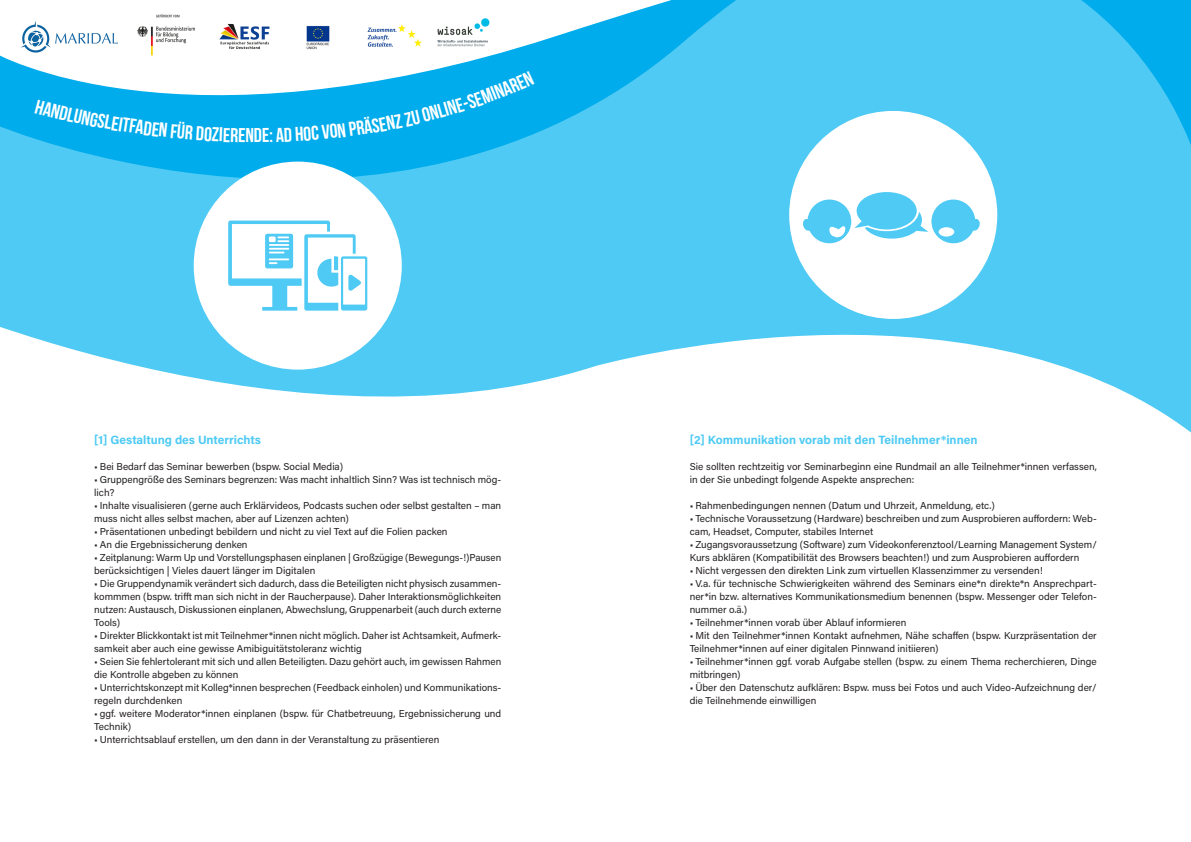
<style>
.page{position:relative;width:1191px;height:842px;background:#fff}
.page>*{position:absolute;margin:0;border:0;box-sizing:border-box;transform-origin:0 0}
.t1{font:700 20px "Bebas Neue";color:#fff}
.subhead_1{font:700 12px "Acumin Pro";color:#4ecaf4}
.Fließ{font:10px/13px "Acumin Pro";color:#231f20}
</style>
<div class="page">
<svg style="left:0;top:290px;width:1191px;height:143px"></svg>
<div style="left:0;top:0;width:1191px;height:290px;background:#4ecaf4"></div>
<svg style="left:0;top:0;width:741px;height:158px"></svg>
<img style="left:117px;top:5px;width:304px;height:52px">
<img style="left:19px;top:16px;width:102px;height:38px">
<img style="left:434px;top:16px;width:60px;height:33px">
<div style="left:194px;top:162px;width:208px;height:208px;background:#fff;border-radius:50%"></div>
<div style="left:789px;top:111px;width:208px;height:208px;background:#fff;border-radius:50%"></div>
<svg style="left:228px;top:221px;width:139px;height:90px"></svg>
<svg style="left:803px;top:192px;width:177px;height:51px"></svg>
<div style="left:35px;top:99px;width:210px;height:43px;background:#00aceb"></div>
<svg style="left:263px;top:71px;width:271px;height:71px"></svg>
<h1 class="t1" style="left:245px;top:124px;width:18px">nd</h1>
<p class="subhead_1" style="left:94px;top:431px;width:168px">[1] Gestaltung des Unterrichts</p>
<p class="Fließ" style="left:94px;top:460px;width:251px">• Bei Bedarf das Seminar bewerben (bspw. Social Media)</p>
<p class="Fließ" style="left:94px;top:473px;width:408px">• Gruppengröße des Seminars begrenzen: Was macht inhaltlich Sinn? Was ist technisch mög&shy;lich?</p>
<p class="Fließ" style="left:94px;top:499px;width:408px">• Inhalte visualisieren (gerne auch Erklärvideos, Podcasts suchen oder selbst gestalten – man muss nicht alles selbst machen, aber auf Lizenzen achten)</p>
<p class="Fließ" style="left:94px;top:525px;width:355px">• Präsentationen unbedingt bebildern und nicht zu viel Text auf die Folien packen</p>
<p class="Fließ" style="left:94px;top:538px;width:155px">• An die Ergebnissicherung denken</p>
<p class="Fließ" style="left:94px;top:551px;width:408px">• Zeitplanung: Warm Up und Vorstellungsphasen einplanen | Großzügige (Bewegungs-!)Pausen berücksichtigen | Vieles dauert länger im Digitalen</p>
<p class="Fließ" style="left:94px;top:577px;width:408px;text-align:justify">• Die Gruppendynamik verändert sich dadurch, dass die Beteiligten nicht physisch zusammen&shy;kommmen (bspw. trifft man sich nicht in der Raucherpause). Daher Interaktionsmöglichkeiten nutzen: Austausch, Diskussionen einplanen, Abwechslung, Gruppenarbeit (auch durch externe Tools)</p>
<p class="Fließ" style="left:94px;top:629px;width:408px">• Direkter Blickkontakt ist mit Teilnehmer*innen nicht möglich. Daher ist Achtsamkeit, Aufmerk&shy;samkeit aber auch eine gewisse Amibiguitätstoleranz wichtig</p>
<p class="Fließ" style="left:94px;top:655px;width:408px">• Seien Sie fehlertolerant mit sich und allen Beteiligten. Dazu gehört auch, im gewissen Rahmen die Kontrolle abgeben zu können</p>
<p class="Fließ" style="left:94px;top:681px;width:408px">• Unterrichtskonzept mit Kolleg*innen besprechen (Feedback einholen) und Kommunikations&shy;regeln durchdenken</p>
<p class="Fließ" style="left:94px;top:707px;width:408px">• ggf. weitere Moderator*innen einplanen (bspw. für Chatbetreuung, Ergebnissicherung und<br>Technik)</p>
<p class="Fließ" style="left:94px;top:733px;width:347px">• Unterrichtsablauf erstellen, um den dann in der Veranstaltung zu präsentieren</p>
<p class="subhead_1" style="left:689px;top:431px;width:289px">[2] Kommunikation vorab mit den Teilnehmer*innen</p>
<p class="Fließ" style="left:689px;top:460px;width:408px">Sie sollten rechtzeitig vor Seminarbeginn eine Rundmail an alle Teilnehmer*innen verfassen, in der Sie unbedingt folgende Aspekte ansprechen:</p>
<p class="Fließ" style="left:689px;top:499px;width:306px">• Rahmenbedingungen nennen (Datum und Uhrzeit, Anmeldung, etc.)</p>
<p class="Fließ" style="left:689px;top:512px;width:408px">• Technische Voraussetzung (Hardware) beschreiben und zum Ausprobieren auffordern: Web&shy;cam, Headset, Computer, stabiles Internet</p>
<p class="Fließ" style="left:689px;top:538px;width:408px">• Zugangsvoraussetzung (Software) zum Videokonferenztool/Learning Management System/<br>Kurs abklären (Kompatibilität des Browsers beachten!) und zum Ausprobieren auffordern</p>
<p class="Fließ" style="left:689px;top:564px;width:355px">• Nicht vergessen den direkten Link zum virtuellen Klassenzimmer zu versenden!</p>
<p class="Fließ" style="left:689px;top:577px;width:408px;text-align:justify">• V.a. für technische Schwierigkeiten während des Seminars eine*n direkte*n Ansprechpart&shy;ner*in bzw. alternatives Kommunikationsmedium benennen (bspw. Messenger oder Telefon&shy;nummer o.ä.)</p>
<p class="Fließ" style="left:689px;top:616px;width:218px">• Teilnehmer*innen vorab über Ablauf informieren</p>
<p class="Fließ" style="left:689px;top:629px;width:408px">• Mit den Teilnehmer*innen Kontakt aufnehmen, Nähe schaffen (bspw. Kurzpräsentation der<br>Teilnehmer*innen auf einer digitalen Pinnwand initiieren)</p>
<p class="Fließ" style="left:689px;top:655px;width:408px">• Teilnehmer*innen ggf. vorab Aufgabe stellen (bspw. zu einem Thema recherchieren, Dinge mitbringen)</p>
<p class="Fließ" style="left:689px;top:681px;width:408px">• Über den Datenschutz aufklären: Bspw. muss bei Fotos und auch Video-Aufzeichnung der/ die Teilnehmende einwilligen</p>
</div>
